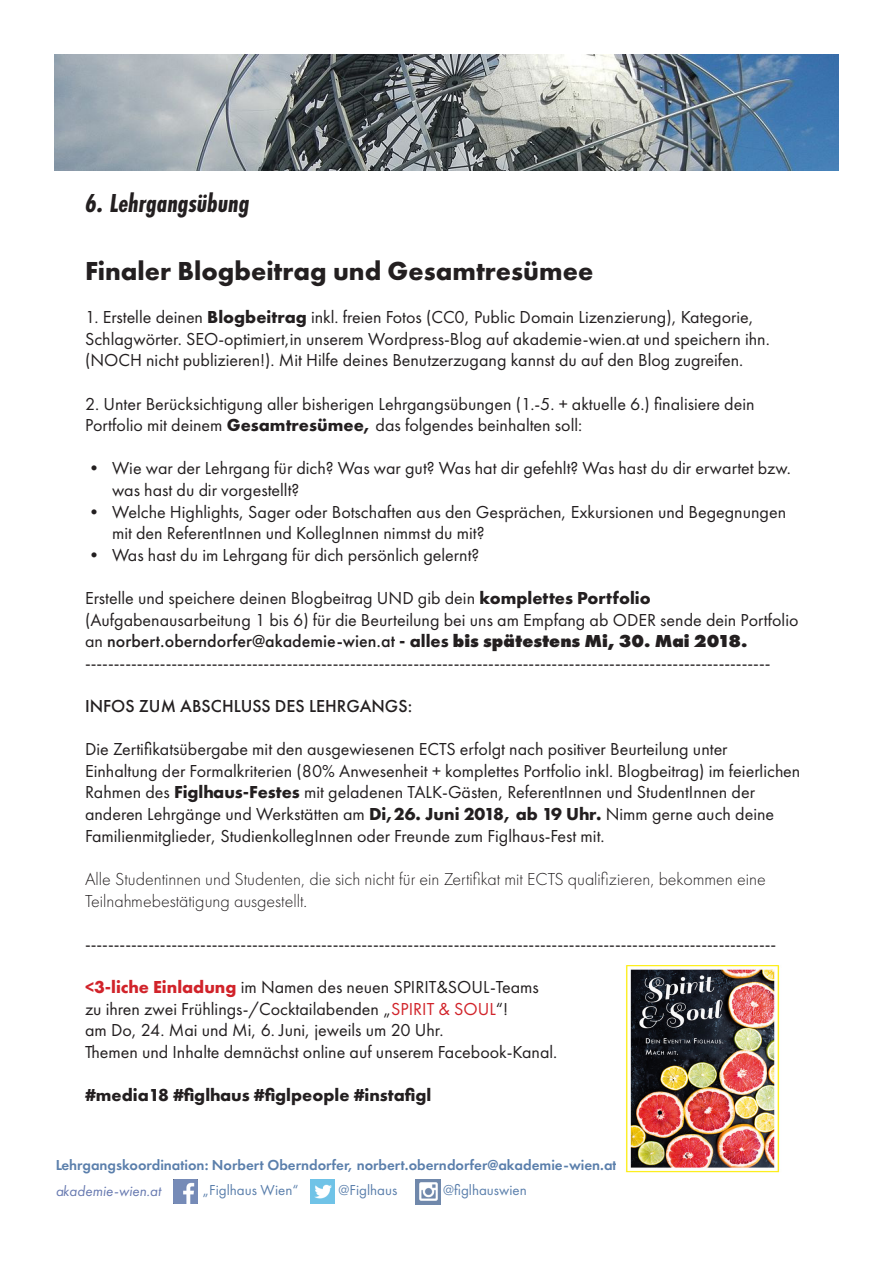
<style>
.page{position:relative;width:893px;height:1263px;background:#fff}
.page>*{position:absolute;margin:0;border:0;box-sizing:border-box;transform-origin:0 0}
.t1{font:700 27px "Futura PT";color:#231f20}
.t2{font:italic 700 27px "Futura PT Cond";color:#231f20}
.t3{font:18px/21.6px "Futura PT";color:#231f20}
.t4{font:300 18px/21.6px "Futura PT";color:#231f20}
.t5{font:700 18px "Futura PT";color:#231f20}
.t6{font:500 18px "Futura PT";color:#231f20}
.t7{font:600 15px "Futura PT";color:#144888}
.t8{font:15px "Futura PT";color:#144888}
.t9{font:italic 15px "Futura PT";color:#253f8e}
.s1{font-weight:700}
.s2{font-weight:500}
.s3{font-weight:800}
.s4{font-weight:700;color:#d1232a}
.s5{color:#d1232a}
</style>
<div class="page">
<img style="left:54px;top:54px;width:785px;height:116px">
<img style="left:173px;top:1179px;width:25px;height:25px">
<img style="left:311px;top:1179px;width:24px;height:25px">
<img style="left:416px;top:1180px;width:24px;height:24px">
<img style="left:626px;top:965px;width:154px;height:208px">
<p class="t2" style="left:85px;top:187px;width:166px">6. Lehrgangsübung</p>
<p class="t1" style="left:85px;top:254px;width:510px">Finaler Blogbeitrag und Gesamtresümee</p>
<p class="t3" style="left:85px;top:306px;width:686px">1. Erstelle deinen <span class="s1">Blogbeitrag</span> inkl. freien Fotos (CC0, Public Domain Lizenzierung), Kategorie,<br>Schlagwörter. SEO-optimiert,in unserem Wordpress-Blog auf akademie-wien.at und speichern ihn. (NOCH nicht publizieren!). Mit Hilfe deines Benutzerzugang kannst du auf den Blog zugreifen.</p>
<p class="t3" style="left:85px;top:393px;width:671px">2. Unter Berücksichtigung aller bisherigen Lehrgangsübungen (1.-5. + aktuelle 6.) finalisiere dein<br>Portfolio mit deinem <span class="s1">Gesamtresümee,</span> das folgendes beinhalten soll:</p>
<p class="t3" style="left:112px;top:458px;width:680px;text-indent:-27px">• Wie war der Lehrgang für dich? Was war gut? Was hat dir gefehlt? Was hast du dir erwartet bzw. was hast du dir vorgestellt?</p>
<p class="t3" style="left:112px;top:501px;width:676px;text-indent:-27px">• Welche Highlights, Sager oder Botschaften aus den Gesprächen, Exkursionen und Begegnungen mit den ReferentInnen und KollegInnen nimmst du mit?</p>
<p class="t3" style="left:85px;top:544px;width:396px">• Was hast du im Lehrgang für dich persönlich gelernt?</p>
<p class="t3" style="left:85px;top:587px;width:715px">Erstelle und speichere deinen Blogbeitrag UND gib dein <span class="s1">komplettes Portfolio </span>(Aufgabenausarbeitung 1 bis 6) für die Beurteilung bei uns am Empfang ab ODER sende dein Portfolio an <span class="s2">norbert.oberndorfer@akademie-wien.at</span> <span class="s1">- alles</span> <span class="s3">bis spätestens Mi, 30. Mai 2018.</span></p>
<p class="t3" style="left:85px;top:652px;width:687px">-----------------------------------------------------------------------------------------------------------------------</p>
<p class="t6" style="left:85px;top:695px;width:329px">INFOS ZUM ABSCHLUSS DES LEHRGANGS:</p>
<p class="t3" style="left:85px;top:738px;width:717px">Die Zertifikatsübergabe mit den ausgewiesenen ECTS erfolgt nach positiver Beurteilung unter Einhaltung der Formalkriterien (80% Anwesenheit + komplettes Portfolio inkl. Blogbeitrag) im feierlichen Rahmen des <span class="s1">Figlhaus-Festes</span> mit geladenen TALK-Gästen, ReferentInnen und StudentInnen der anderen Lehrgänge und Werkstätten am <span class="s1">Di,26. Juni 2018, ab 19 Uhr.</span> Nimm gerne auch deine Familienmitglieder, StudienkollegInnen oder Freunde zum Figlhaus-Fest mit.</p>
<p class="t4" style="left:85px;top:868px;width:682px">Alle Studentinnen und Studenten, die sich nicht für ein Zertifikat mit ECTS qualifizieren, bekommen eine<br>Teilnahmebestätigung ausgestellt.</p>
<p class="t3" style="left:85px;top:933px;width:693px">------------------------------------------------------------------------------------------------------------------------</p>
<p class="t3" style="left:85px;top:976px;width:455px"><span class="s4">&lt;3-liche Einladung</span> im Namen des neuen SPIRIT&amp;SOUL-Teams zu ihren zwei Frühlings-/Cocktailabenden „<span class="s5">SPIRIT &amp; SOUL</span>“!<br>am Do, 24. Mai und Mi, 6. Juni, jeweils um 20 Uhr.</p>
<p class="t3" style="left:85px;top:1041px;width:474px">Themen und Inhalte demnächst online auf unserem Facebook-Kanal.</p>
<p class="t5" style="left:85px;top:1083px;width:348px">#media18 #figlhaus #figlpeople #instafigl</p>
<p class="t7" style="left:55px;top:1155px;width:563px">Lehrgangskoordination: Norbert Oberndorfer, norbert.oberndorfer@akademie-wien.at</p>
<p class="t9" style="left:55px;top:1182px;width:107px">akademie-wien.at</p>
<p class="t8" style="left:202px;top:1181px;width:98px">„Figlhaus Wien“</p>
<p class="t8" style="left:339px;top:1181px;width:60px">@Figlhaus</p>
<p class="t8" style="left:443px;top:1181px;width:85px">@figlhauswien</p>
</div>
